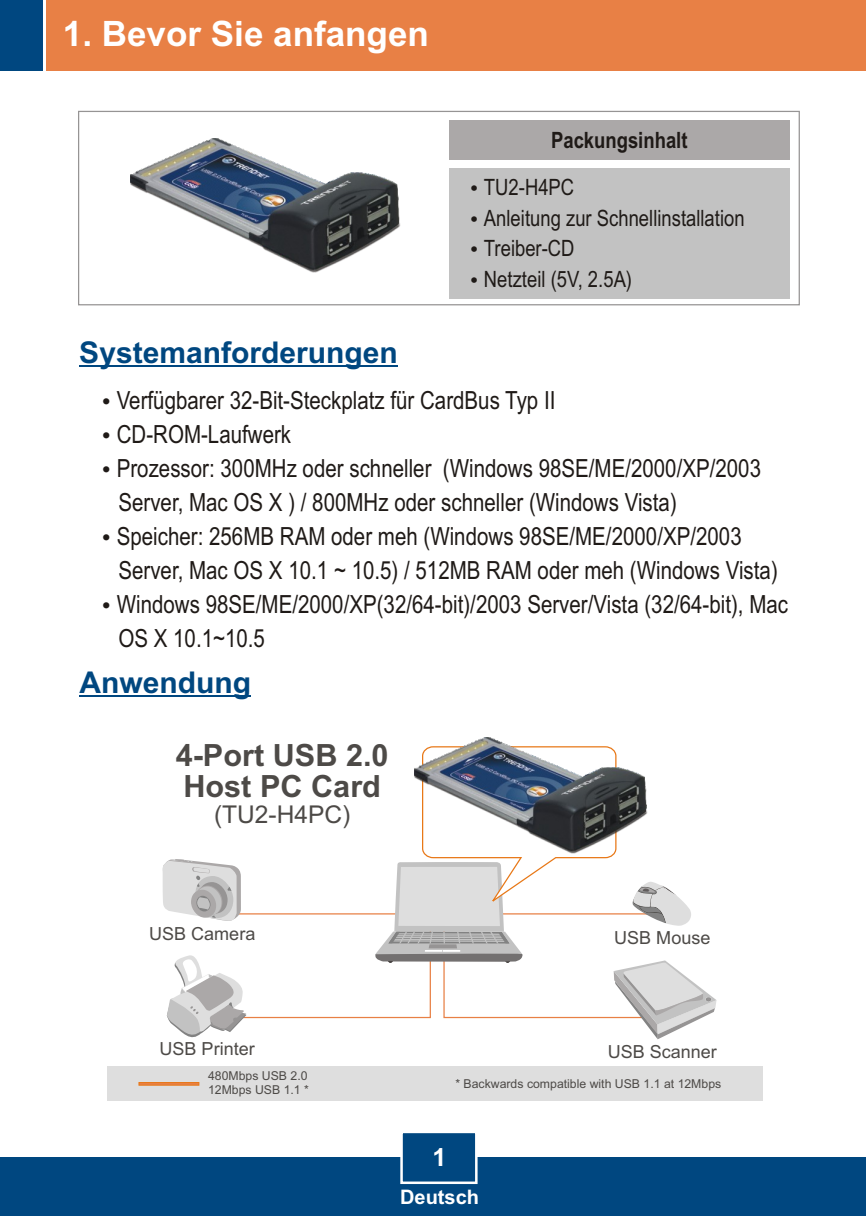
<style>
.page{position:relative;width:866px;height:1216px;background:#fff}
.page>*{position:absolute;margin:0;border:0;box-sizing:border-box;transform-origin:0 0}
.t1{font:700 35px "Arial";color:#fff}
.t2{font:700 30.75px/30.8px "Arial";color:#4d4a47}
.t3{font:700 30px "Arial";color:#004780}
.t4{font:25px/34px "Arial Narrow";color:#1f1a17}
.t5{font:700 25px "Arial";color:#fff}
.t6{font:24.5px "Arial";color:#4d4a47}
.t7{font:22.5px/30.5px "Arial Narrow";color:#1f1a17}
.t8{font:700 22.5px "Arial Narrow";color:#1f1a17}
.t9{font:700 20px "Arial";color:#fff}
.t10{font:18px "Arial";color:#4d4a47}
.t11{font:12.25px/13.2px "Arial";color:#4d4a47}
</style>
<div class="page">
<div style="left:0;top:1158px;width:865px;height:58px;background:#004780"></div>
<div style="left:46px;top:0;width:819px;height:71px;background:#e88045"></div>
<div style="left:0;top:0;width:43px;height:71px;background:#004780"></div>
<svg style="left:399px;top:1133px;width:79px;height:51px"></svg>
<svg style="left:78px;top:110px;width:722px;height:196px"></svg>
<div style="left:449px;top:168px;width:340px;height:131px;background:#c2c2c2"></div>
<div style="left:449px;top:120px;width:340px;height:40px;background:#aba8a8"></div>
<hr style="left:79px;top:696px;width:172px;height:1px;background:#004780">
<img style="left:130px;top:139px;width:270px;height:133px">
<div style="left:107px;top:1066px;width:655px;height:35px;background:#dedede"></div>
<div style="left:139px;top:1082px;width:60px;height:3px;background:#e88045;border:1px solid #e87817"></div>
<svg style="left:162px;top:812px;width:554px;height:228px"></svg>
<img style="left:414px;top:738px;width:233px;height:115px">
<hr style="left:79px;top:366px;width:319px;height:1px;background:#004780">
<h1 class="t1" style="left:63px;top:20px;width:367px">1. Bevor Sie anfangen</h1>
<p class="t3" style="left:79px;top:341px;width:320px">Systemanforderungen</p>
<p class="t8" style="left:551px;top:132px;width:138px">Packungsinhalt</p>
<p class="t7" style="left:484px;top:174px;width:262px">TU2-H4PC<br>Anleitung zur Schnellinstallation<br>Treiber-CD<br>Netzteil (5V, 2.5A)</p>
<p class="t4" style="left:117px;top:385px;width:440px">Verfügbarer 32-Bit-Steckplatz für CardBus Typ II</p>
<p class="t4" style="left:117px;top:419px;width:176px">CD-ROM-Laufwerk</p>
<p class="t4" style="left:443px;top:453px;width:319px">(Windows 98SE/ME/2000/XP/2003</p>
<p class="t4" style="left:117px;top:453px;width:662px">Prozessor: 300MHz oder schneller<br>Server, Mac OS X ) / 800MHz oder schneller (Windows Vista)<br>Speicher: 256MB RAM oder meh (Windows 98SE/ME/2000/XP/2003<br>Server, Mac OS X 10.1 ~ 10.5) / 512MB RAM oder meh (Windows Vista)</p>
<p class="t4" style="left:117px;top:589px;width:672px">Windows 98SE/ME/2000/XP(32/64-bit)/2003 Server/Vista (32/64-bit), Mac<br>OS X 10.1~10.5</p>
<p class="t3" style="left:79px;top:671px;width:173px">Anwendung</p>
<p class="t2" style="left:176px;top:743px;width:214px">4-Port USB 2.0<br>Host PC Card</p>
<p class="t6" style="left:214px;top:805px;width:138px">(TU2-H4PC)</p>
<p class="t10" style="left:149px;top:927px;width:108px">USB Camera</p>
<p class="t10" style="left:614px;top:931px;width:98px">USB Mouse</p>
<p class="t10" style="left:159px;top:1042px;width:97px">USB Printer</p>
<p class="t11" style="left:208px;top:1071px;width:102px">480Mbps USB 2.0<br>12Mbps USB 1.1 *</p>
<p class="t10" style="left:607px;top:1045px;width:111px">USB Scanner</p>
<p class="t11" style="left:455px;top:1078px;width:267px">* Backwards compatible with USB 1.1 at 12Mbps</p>
<p class="t5" style="left:432px;top:1148px;width:15px">1</p>
<p class="t9" style="left:400px;top:1189px;width:80px">Deutsch</p>
</div>
